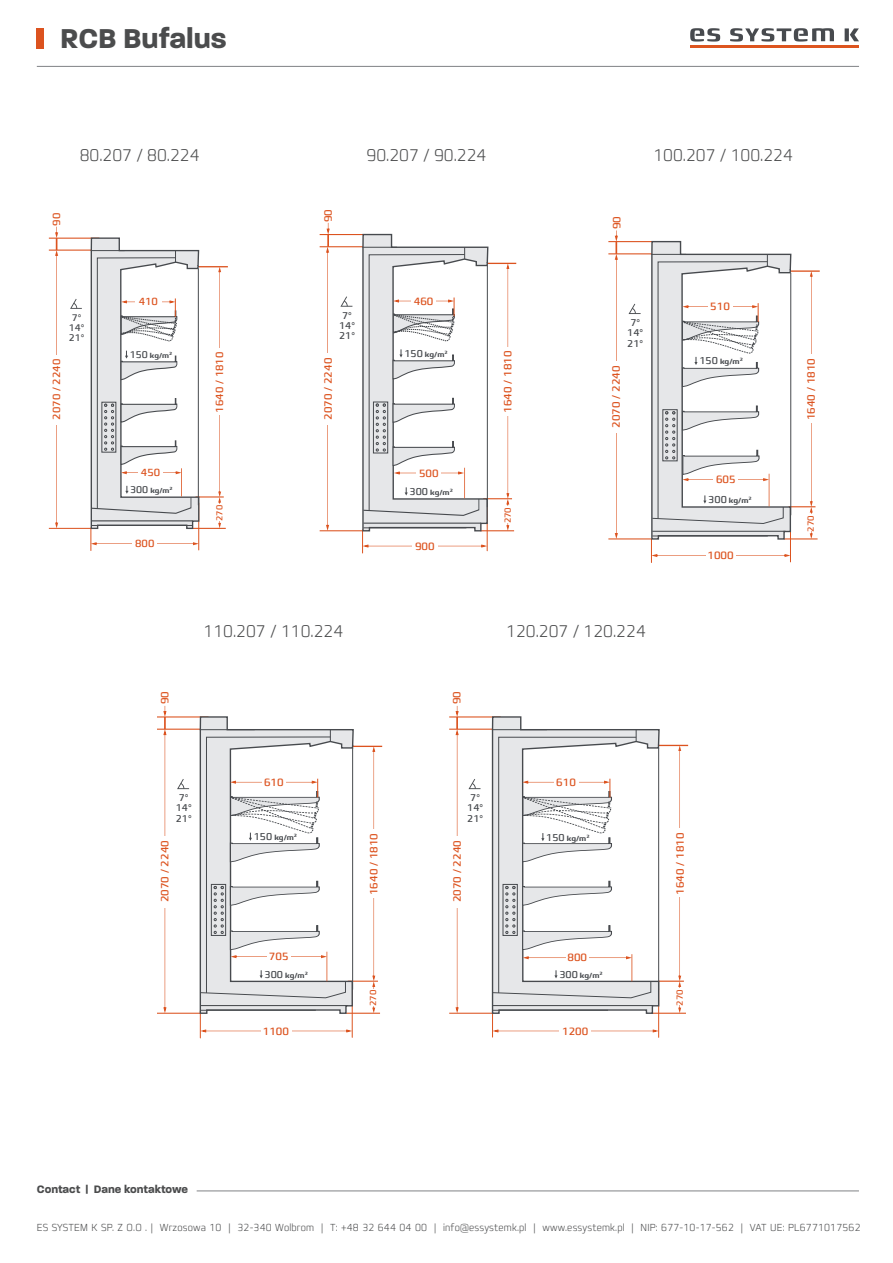
<style>
.page{position:relative;width:893px;height:1263px;background:#fff}
.page>*{position:absolute;margin:0;border:0;box-sizing:border-box;transform-origin:0 0}
.nazawa_pelna{font:700 29.55px "Paralucent";color:#4b4c4d}
.karty_techniczne{font:200 condensed 17.25px "Francker CYR";color:#4b4c4d}
.karty_techniczne-2{font:700 11.7px "Paralucent";color:#4b4c4d}
.t1{font:condensed 10.8px "Francker Pro";color:#dc531f}
.t2{font:condensed 10.5px "Francker Pro";color:#dc531f}
.karty_techniczne-3{font:200 condensed 10.35px "Francker CYR";letter-spacing:.015em;color:#4b4c4d}
.t3{font:condensed 10.05px/10.1px "Francker Pro";color:#474a4e;text-align:center}
.t4{font:condensed 9.75px/9.9px "Francker Pro";color:#474a4e}
.t5{font:condensed 9px "Francker Pro";color:#dc531f}
.t6{font:condensed 8.85px "Francker Pro";color:#dc531f}
.t7{font:600 7.35px "Francker Std";letter-spacing:-.005em;color:#474a4e}
.t8{font:600 7.2px "Francker Std";letter-spacing:-.005em;color:#474a4e}
.s1{font-family:"Francker Pro";font-weight:400;font-stretch:condensed;font-size:9.9px}
.s2{font-family:"Francker Pro";font-weight:400;font-stretch:condensed;font-size:10.2px}
</style>
<div class="page">
<hr style="left:690px;top:45px;width:169px;height:3px;background:#dd551f">
<svg style="left:690px;top:28px;width:30px;height:14px"></svg>
<svg style="left:845px;top:28px;width:14px;height:13px"></svg>
<svg style="left:730px;top:28px;width:104px;height:14px"></svg>
<hr style="left:37px;top:66px;width:822px;height:1px;background:#808285">
<hr style="left:197px;top:1190px;width:662px;height:1px;background:#808285">
<div style="left:37px;top:28px;width:7px;height:20px;background:#dc531f"></div>
<hr style="left:49px;top:238px;width:50px;height:1px;background:#dc531f">
<hr style="left:49px;top:528px;width:45px;height:1px;background:#dc531f">
<hr style="left:49px;top:250px;width:50px;height:1px;background:#dc531f">
<svg style="left:55px;top:227px;width:3px;height:301px"></svg>
<svg style="left:70px;top:299px;width:12px;height:10px"></svg>
<div style="left:47px;top:355px;width:18px;height:70px;background:#fff"></div>
<svg style="left:90px;top:237px;width:138px;height:313px"></svg>
<hr style="left:320px;top:234px;width:51px;height:1px;background:#dc531f">
<hr style="left:320px;top:530px;width:43px;height:1px;background:#dc531f">
<hr style="left:320px;top:246px;width:51px;height:1px;background:#dc531f">
<svg style="left:326px;top:223px;width:4px;height:308px"></svg>
<div style="left:319px;top:354px;width:17px;height:71px;background:#fff"></div>
<svg style="left:340px;top:296px;width:12px;height:11px"></svg>
<svg style="left:362px;top:233px;width:154px;height:320px"></svg>
<hr style="left:784px;top:539px;width:34px;height:1px;background:#dc531f">
<hr style="left:790px;top:271px;width:30px;height:1px;background:#dc531f">
<hr style="left:608px;top:241px;width:52px;height:1px;background:#dc531f">
<hr style="left:608px;top:539px;width:43px;height:1px;background:#dc531f">
<hr style="left:608px;top:254px;width:52px;height:1px;background:#dc531f">
<svg style="left:615px;top:230px;width:3px;height:309px"></svg>
<svg style="left:628px;top:304px;width:13px;height:10px"></svg>
<div style="left:607px;top:361px;width:18px;height:72px;background:#fff"></div>
<svg style="left:650px;top:240px;width:165px;height:322px"></svg>
<hr style="left:157px;top:717px;width:51px;height:1px;background:#dc531f">
<hr style="left:157px;top:1013px;width:43px;height:1px;background:#dc531f">
<hr style="left:157px;top:729px;width:51px;height:1px;background:#dc531f">
<svg style="left:199px;top:716px;width:155px;height:298px"></svg>
<hr style="left:200px;top:729px;width:55px;height:1px;background:#474a4e">
<svg style="left:163px;top:706px;width:3px;height:307px"></svg>
<svg style="left:177px;top:779px;width:12px;height:10px"></svg>
<div style="left:156px;top:836px;width:17px;height:71px;background:#fff"></div>
<svg style="left:200px;top:730px;width:182px;height:308px"></svg>
<hr style="left:449px;top:1013px;width:43px;height:1px;background:#dc531f">
<hr style="left:652px;top:1013px;width:34px;height:1px;background:#dc531f">
<hr style="left:658px;top:745px;width:30px;height:1px;background:#dc531f">
<hr style="left:449px;top:717px;width:52px;height:1px;background:#dc531f">
<hr style="left:449px;top:729px;width:52px;height:1px;background:#dc531f">
<svg style="left:456px;top:706px;width:3px;height:307px"></svg>
<svg style="left:491px;top:716px;width:169px;height:298px"></svg>
<hr style="left:492px;top:729px;width:55px;height:1px;background:#474a4e">
<div style="left:448px;top:836px;width:17px;height:71px;background:#fff"></div>
<svg style="left:468px;top:779px;width:12px;height:10px"></svg>
<svg style="left:492px;top:730px;width:192px;height:307px"></svg>
<p class="nazawa_pelna" style="left:60px;top:20px;width:168px">RCB Bufalus</p>
<p class="t2" style="left:50px;top:226px;width:14px;rotate:-90deg">90</p>
<p class="karty_techniczne" style="left:366px;top:144px;width:121px">90.207 / 90.224</p>
<p class="karty_techniczne" style="left:80px;top:144px;width:121px">80.207 / 80.224</p>
<p class="karty_techniczne" style="left:653px;top:144px;width:141px">100.207 / 100.224</p>
<p class="t1" style="left:321px;top:222px;width:15px;rotate:-90deg">90</p>
<p class="t1" style="left:610px;top:229px;width:15px;rotate:-90deg">90</p>
<p class="t2" style="left:50px;top:420px;width:62px;rotate:-90deg">2070 / 2240</p>
<p class="t4" style="left:72px;top:313px;width:11px">7°</p>
<p class="t4" style="left:69px;top:323px;width:17px">14°<br>21°</p>
<p class="t2" style="left:139px;top:295px;width:21px">410</p>
<p class="t3" style="left:339px;top:311px;width:17px">7°<br>14°<br>21°</p>
<p class="t1" style="left:414px;top:294px;width:21px">460</p>
<p class="t3" style="left:627px;top:318px;width:17px">7°<br>14°<br>21°</p>
<p class="t1" style="left:710px;top:300px;width:21px">510</p>
<p class="t8" style="left:130px;top:351px;width:44px"><span class="s1">150</span> kg/m²</p>
<p class="t2" style="left:213px;top:412px;width:62px;rotate:-90deg">1640 / 1810</p>
<p class="t7" style="left:404px;top:350px;width:45px"><span class="s2">150</span> kg/m²</p>
<p class="t1" style="left:321px;top:420px;width:64px;rotate:-90deg">2070 / 2240</p>
<p class="t1" style="left:501px;top:413px;width:64px;rotate:-90deg">1640 / 1810</p>
<p class="t7" style="left:699px;top:357px;width:45px"><span class="s2">150</span> kg/m²</p>
<p class="t1" style="left:610px;top:428px;width:64px;rotate:-90deg">2070 / 2240</p>
<p class="t1" style="left:804px;top:420px;width:64px;rotate:-90deg">1640 / 1810</p>
<p class="t2" style="left:141px;top:466px;width:21px">450</p>
<p class="t8" style="left:130px;top:486px;width:44px"><span class="s1">300</span> kg/m²</p>
<p class="t6" style="left:214px;top:521px;width:18px;rotate:-90deg">270</p>
<p class="t1" style="left:419px;top:466px;width:21px">500</p>
<p class="t7" style="left:410px;top:488px;width:45px"><span class="s2">300</span> kg/m²</p>
<p class="t5" style="left:502px;top:523px;width:18px;rotate:-90deg">270</p>
<p class="t1" style="left:716px;top:473px;width:21px">605</p>
<p class="t7" style="left:708px;top:496px;width:45px"><span class="s2">300</span> kg/m²</p>
<p class="t5" style="left:805px;top:532px;width:18px;rotate:-90deg">270</p>
<p class="t2" style="left:135px;top:537px;width:21px">800</p>
<p class="t1" style="left:415px;top:539px;width:21px">900</p>
<p class="t1" style="left:707px;top:549px;width:28px">1000</p>
<p class="karty_techniczne" style="left:204px;top:620px;width:141px">110.207 / 110.224</p>
<p class="karty_techniczne" style="left:506px;top:620px;width:141px">120.207 / 120.224</p>
<p class="t1" style="left:158px;top:704px;width:15px;rotate:-90deg">90</p>
<p class="t1" style="left:450px;top:704px;width:15px;rotate:-90deg">90</p>
<p class="t3" style="left:176px;top:793px;width:17px">7°<br>14°<br>21°</p>
<p class="t1" style="left:158px;top:902px;width:64px;rotate:-90deg">2070 / 2240</p>
<p class="t1" style="left:264px;top:775px;width:21px">610</p>
<p class="t7" style="left:254px;top:833px;width:45px"><span class="s2">150</span> kg/m²</p>
<p class="t1" style="left:269px;top:950px;width:21px">705</p>
<p class="t7" style="left:265px;top:971px;width:45px"><span class="s2">300</span> kg/m²</p>
<p class="t1" style="left:263px;top:1024px;width:28px">1100</p>
<p class="t1" style="left:367px;top:895px;width:64px;rotate:-90deg">1640 / 1810</p>
<p class="t5" style="left:368px;top:1006px;width:18px;rotate:-90deg">270</p>
<p class="t3" style="left:467px;top:793px;width:17px">7°<br>14°<br>21°</p>
<p class="t1" style="left:450px;top:902px;width:64px;rotate:-90deg">2070 / 2240</p>
<p class="t1" style="left:556px;top:775px;width:21px">610</p>
<p class="t7" style="left:546px;top:834px;width:45px"><span class="s2">150</span> kg/m²</p>
<p class="t1" style="left:567px;top:951px;width:21px">800</p>
<p class="t7" style="left:559px;top:971px;width:45px"><span class="s2">300</span> kg/m²</p>
<p class="t1" style="left:562px;top:1024px;width:28px">1200</p>
<p class="t1" style="left:673px;top:895px;width:64px;rotate:-90deg">1640 / 1810</p>
<p class="t5" style="left:674px;top:1005px;width:18px;rotate:-90deg">270</p>
<p class="karty_techniczne-2" style="left:37px;top:1182px;width:153px">Contact | Dane kontaktowe</p>
<p class="karty_techniczne-3" style="left:37px;top:1221px;width:825px">ES SYSTEM K SP. Z O.O . | Wrzosowa 10 | 32-340 Wolbrom | T: +48 32 644 04 00 | info@essystemk.pl | www.essystemk.pl | NIP: 677-10-17-562 | VAT UE: PL6771017562</p>
</div>
